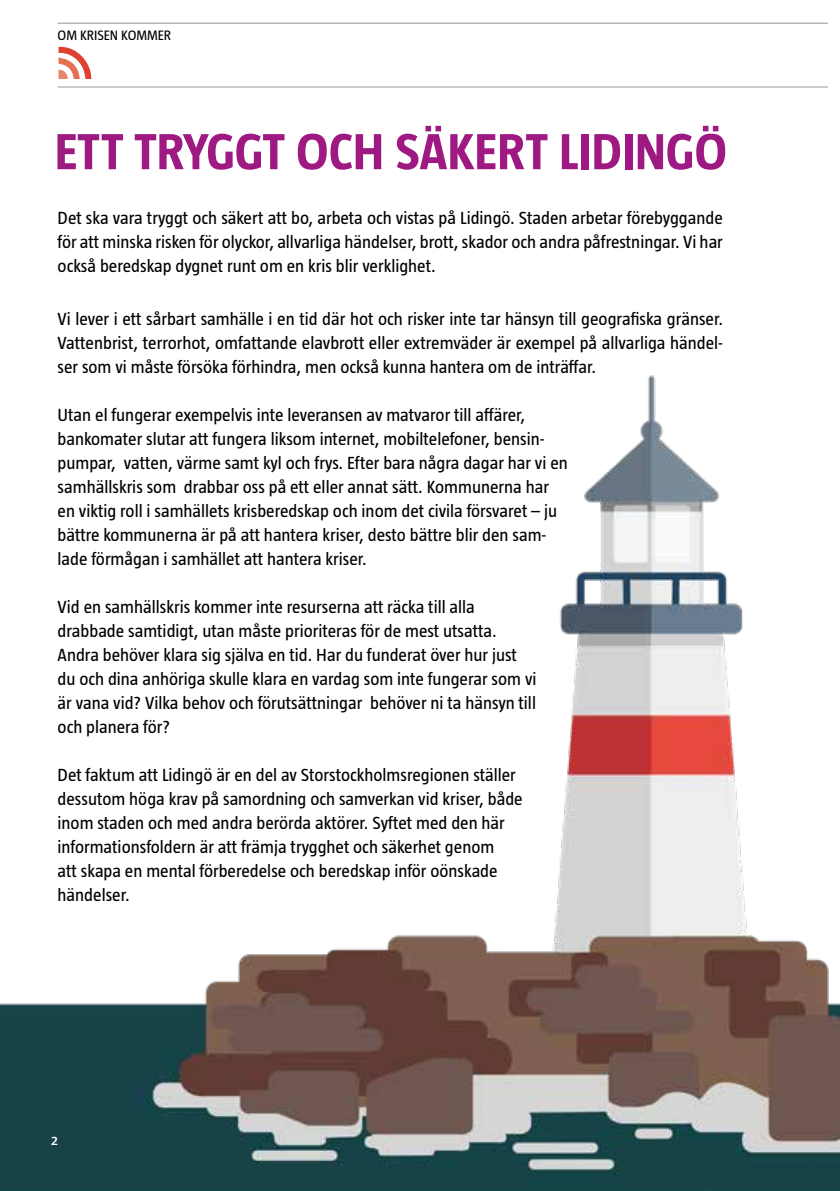
<style>
.page{position:relative;width:840px;height:1191px;background:#fff}
.page>*{position:absolute;margin:0;border:0;box-sizing:border-box;transform-origin:0 0}
.t1{font:700 52px "Taz";color:#9e1981}
.t2{font:18px/24px "Taz";color:#000}
.t3{font:14px "Taz";color:#000}
.t4{font:600 12.6px "Taz";color:#fff;scale:1.11 1}
</style>
<div class="page">
<svg style="left:58px;top:47px;width:33px;height:32px"></svg>
<hr style="left:58px;top:23px;width:781px;height:1px;background:#979696">
<hr style="left:58px;top:86px;width:781px;height:1px;background:#979696">
<img style="left:0;top:375px;width:839px;height:816px">
<div style="left:827px;top:7px;width:12px;height:127px;background:#fff"></div>
<p class="t3" style="left:58px;top:28px;width:115px">OM KRISEN KOMMER</p>
<h1 class="t1" style="left:55px;top:124px;width:673px">ETT TRYGGT OCH SÄKERT LIDINGÖ</h1>
<p class="t2" style="left:58px;top:206px;width:666px;text-align:justify">Det ska vara tryggt och säkert att bo, arbeta och vistas på Lidingö. Staden arbetar förebyggande för att minska risken för olyckor, allvarliga händelser, brott, skador och andra påfrestningar. Vi har också beredskap dygnet runt om en kris blir verklighet.</p>
<p class="t2" style="left:58px;top:307px;width:666px;text-align:justify">Vi lever i ett sårbart samhälle i en tid där hot och risker inte tar hänsyn till geografska gränser.<br>Vattenbrist, terrorhot, omfattande elavbrott eller extremväder är exempel på allvarliga händel&shy;ser som vi måste försöka förhindra, men också kunna hantera om de inträfar.</p>
<p class="t2" style="left:58px;top:403px;width:511px">Utan el fungerar exempelvis inte leveransen av matvaror till afärer, bankomater slutar att fungera liksom internet, mobiltelefoner, bensin&shy;pumpar, vatten, värme samt kyl och frys. Efter bara några dagar har vi en samhällskris som drabbar oss på ett eller annat sätt. Kommunerna har en viktig roll i samhällets krisberedskap och inom det civila försvaret – ju bättre kommunerna är på att hantera kriser, desto bättre blir den sam&shy;lade förmågan i samhället att hantera kriser.</p>
<p class="t2" style="left:58px;top:595px;width:480px">Vid en samhällskris kommer inte resurserna att räcka till alla drabbade samtidigt, utan måste prioriteras för de mest utsatta.<br>Andra behöver klara sig själva en tid. Har du funderat över hur just du och dina anhöriga skulle klara en vardag som inte fungerar som vi är vana vid? Vilka behov och förutsättningar behöver ni ta hänsyn till och planera för?</p>
<p class="t2" style="left:58px;top:763px;width:466px">Det faktum att Lidingö är en del av Storstockholmsregionen ställer dessutom höga krav på samordning och samverkan vid kriser, både inom staden och med andra berörda aktörer. Syftet med den här informationsfoldern är att främja trygghet och säkerhet genom<br>att skapa en mental förberedelse och beredskap inför oönskade händelser.</p>
<p class="t4" style="left:51px;top:1134px;width:8px">2</p>
</div>
